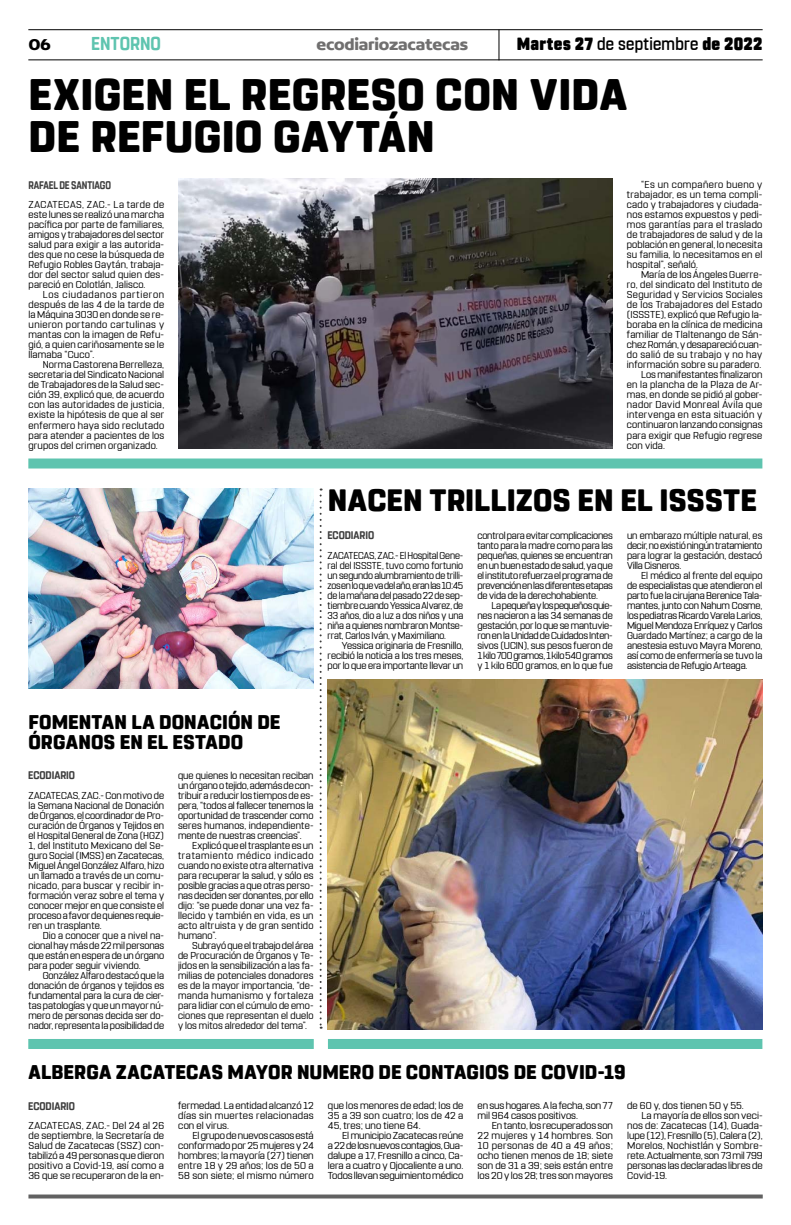
<style>
.page{position:relative;width:791px;height:1225px;background:#fff}
.page>*{position:absolute;margin:0;border:0;box-sizing:border-box;transform-origin:0 0}
.t1{font:800 44px/42px "Rohn Rounded";letter-spacing:.01em;color:#000}
.t2{font:800 30.8px "Rohn Rounded";letter-spacing:.005em;color:#000}
.t3{font:800 19.8px/20px "Rohn Rounded";letter-spacing:.01em;color:#000}
.t4{font:700 18.6px "Rohn Rounded";letter-spacing:-.005em;color:#5ec4af;scale:.91 1}
.t5{font:900 17.6px "Rohn Rounded";letter-spacing:.02em;color:#000;scale:.91 1}
.t6{font:700 16.9px "Concord";letter-spacing:-.01em;color:#706f6f}
.t7{font:700 16.9px "Concord";color:#000}
.t8{font:700 11px "Rohn Rounded";letter-spacing:-.01em;color:#3d3d3d;scale:.91 1}
.t9{font:700 11px "Rohn Rounded";letter-spacing:-.01em;color:#3d3d3d;scale:.83 1}
.t10{font:10px/10px "Rohn Rounded";letter-spacing:.01em;color:#000;text-align:justify}
.t11{font:10px "Rohn Rounded";letter-spacing:-.01em;color:#000}
.t12{font:10px "Rohn Rounded";letter-spacing:.035em;color:#000}
.t13{font:10px "Rohn Rounded";letter-spacing:.03em;color:#000}
.s1{font-weight:500}
</style>
<div class="page">
<svg style="left:28px;top:1194px;width:735px;height:4px;background:#757575"></svg>
<hr style="left:28px;top:29px;width:735px;height:1px;background:#000">
<hr style="left:28px;top:59px;width:735px;height:1px;background:#000">
<hr style="left:498px;top:30px;width:1px;height:30px;background:#000">
<div style="left:328px;top:1039px;width:434px;height:10px;background:#5ec4af"></div>
<div style="left:28px;top:458px;width:734px;height:10px;background:#5ec4af"></div>
<div style="left:28px;top:1039px;width:286px;height:10px;background:#5ec4af"></div>
<svg style="left:320px;top:488px;width:2px;height:540px"></svg>
<img style="left:178px;top:179px;width:435px;height:270px">
<img style="left:328px;top:679px;width:435px;height:351px">
<img style="left:28px;top:488px;width:286px;height:200px">
<h3 class="t7" style="left:28px;top:34px;width:24px">06</h3>
<h3 class="t4" style="left:91px;top:33px;width:78px">ENTORNO</h3>
<h3 class="t6" style="left:316px;top:34px;width:153px">ecodiariozacatecas</h3>
<h3 class="t5" style="left:517px;top:34px;width:271px">Martes 27 <span class="s1">de septiembre</span> de 2022</h3>
<h1 class="t1" style="left:29px;top:74px;width:600px">EXIGEN EL REGRESO CON VIDA<br>DE REFUGIO GAYTÁN</h1>
<p class="t9" style="left:28px;top:179px;width:101px">RAFAEL DE SANTIAGO</p>
<p class="t10" style="left:29px;top:200px;width:137px">ZACATECAS, ZAC.- La tarde de este lunes se realizó una marcha pacífica por parte de familiares, amigos y trabajadores del sector salud para exigir a las autorida&shy;des que no cese la búsqueda de Refugio Robles Gaytán, trabaja&shy;dor del sector salud quien des&shy;pareció en Colotlán, Jalisco.</p>
<p class="t10" style="left:29px;top:290px;width:137px;text-indent:14px">Los ciudadanos partieron después de las 4 de la tarde de la Máquina 3030 en donde se re&shy;unieron portando cartulinas y mantas con la imagen de Refu&shy;gió, a quien cariñosamente se le llamaba “Cuco”.</p>
<p class="t10" style="left:29px;top:360px;width:137px;text-indent:14px">Norma Castorena Berrelleza, secretaria del Sindicato Nacional de Trabajadores de la Salud sec&shy;ción 39, explicó que, de acuerdo con las autoridades de justicia, existe la hipótesis de que al ser enfermero haya sido reclutado para atender a pacientes de los grupos del crimen organizado.</p>
<p class="t10" style="left:627px;top:180px;width:137px;text-indent:14px">“Es un compañero bueno y trabajador, es un tema compli&shy;cado y trabajadores y ciudada&shy;nos estamos expuestos y pedi&shy;mos garantías para el traslado de trabajadores de salud y de la población en general, lo necesita su familia, lo necesitamos en el hospital”, señaló.</p>
<p class="t10" style="left:641px;top:270px;width:123px">María de los Ángeles Guerre-</p>
<p class="t10" style="left:627px;top:280px;width:137px">ro, del sindicato del Instituto de</p>
<p class="t10" style="left:627px;top:290px;width:137px">Seguridad y Servicios Sociales</p>
<p class="t12" style="left:627px;top:299px;width:137px">de los Trabajadores del Estado</p>
<p class="t10" style="left:627px;top:310px;width:137px">(ISSSTE), explicó que Refugio la-</p>
<p class="t10" style="left:627px;top:320px;width:137px">boraba en la clínica de medicina</p>
<p class="t10" style="left:627px;top:330px;width:137px">familiar de Tlaltenango de Sán-</p>
<p class="t11" style="left:627px;top:339px;width:137px">chez Román, y desapareció cuan-</p>
<p class="t12" style="left:627px;top:349px;width:137px">do salió de su trabajo y no hay</p>
<p class="t10" style="left:627px;top:360px;width:136px">información sobre su paradero.</p>
<p class="t10" style="left:641px;top:370px;width:123px">Los manifestantes finalizaron</p>
<p class="t10" style="left:627px;top:380px;width:137px">en la plancha de la Plaza de Ar-</p>
<p class="t10" style="left:627px;top:390px;width:137px">mas, en donde se pidió al gober-</p>
<p class="t12" style="left:627px;top:399px;width:137px">nador David Monreal Ávila que</p>
<p class="t13" style="left:627px;top:409px;width:137px">intervenga en esta situación y</p>
<p class="t10" style="left:627px;top:420px;width:137px">continuaron lanzando consignas</p>
<p class="t10" style="left:627px;top:430px;width:137px">para exigir que Refugio regrese</p>
<p class="t10" style="left:627px;top:440px;width:40px">con vida.</p>
<h2 class="t2" style="left:328px;top:482px;width:430px">NACEN TRILLIZOS EN EL ISSSTE</h2>
<p class="t8" style="left:327px;top:528px;width:53px">ECODIARIO</p>
<p class="t10" style="left:328px;top:550px;width:137px">ZACATECAS, ZAC.- El Hospital Gene&shy;ral del ISSSTE, tuvo como fortunio un segundo alumbramiento de trilli&shy;zos en lo que va del año, eran las 10:45 de la mañana del pasado 22 de sep&shy;tiembre cuando Yessica Alvarez, de 33 años, dio a luz a dos niños y una niña a quienes nombraron Montse&shy;rrat, Carlos Iván, y Maximiliano.</p>
<p class="t10" style="left:328px;top:640px;width:137px;text-indent:14px">Yessica originaria de Fresnillo, recibió la noticia a los tres meses, por lo que era importante llevar un</p>
<p class="t10" style="left:477px;top:530px;width:137px">control para evitar complicaciones tanto para la madre como para las pequeñas, quienes se encuentran en un buen estado de salud, ya que el instituto refuerza el programa de prevención en las diferentes etapas de vida de la derechohabiente.</p>
<p class="t10" style="left:477px;top:600px;width:137px;text-indent:14px">La pequeña y los pequeños quie&shy;nes nacieron a las 34 semanas de gestación, por lo que se mantuvie&shy;ron en la Unidad de Cuidados Inten&shy;sivos (UCIN), sus pesos fueron de 1 kilo 700 gramos, 1 kilo 540 gramos y 1 kilo 600 gramos, en lo que fue</p>
<p class="t10" style="left:627px;top:530px;width:137px">un embarazo múltiple natural, es decir, no existió ningún tratamiento para lograr la gestación, destacó Villa Cisneros.</p>
<p class="t10" style="left:627px;top:570px;width:137px;text-indent:14px">El médico al frente del equipo de especialistas que atendieron el parto fue la cirujana Berenice Tala&shy;mantes, junto con Nahum Cosme, los pediatras Ricardo Varela Larios, Miguel Mendoza Enríquez y Carlos Guardado Martínez; a cargo de la anestesia estuvo Mayra Moreno, así como de enfermería se tuvo la asistencia de Refugio Arteaga.</p>
<h3 class="t3" style="left:28px;top:712px;width:254px">FOMENTAN LA DONACIÓN DE<br>ÓRGANOS EN EL ESTADO</h3>
<p class="t8" style="left:28px;top:769px;width:53px">ECODIARIO</p>
<p class="t10" style="left:29px;top:790px;width:137px">ZACATECAS, ZAC.- Con motivo de la Semana Nacional de Donación de Órganos, el coordinador de Pro&shy;curación de Órganos y Tejidos en el Hospital General de Zona (HGZ)<br>1, del Instituto Mexicano del Se&shy;guro Social (IMSS) en Zacatecas, Miguel Ángel González Alfaro, hizo un llamado a través de un comu&shy;nicado, para buscar y recibir in&shy;formación veraz sobre el tema y conocer mejor en que consiste el proceso a favor de quienes requie&shy;ren un trasplante.</p>
<p class="t10" style="left:29px;top:930px;width:137px;text-indent:14px">Dio a conocer que a nivel na&shy;cional hay más de 22 mil personas que están en espera de un órgano para poder seguir viviendo.</p>
<p class="t10" style="left:29px;top:970px;width:137px;text-indent:14px">González Alfaro destacó que la donación de órganos y tejidos es fundamental para la cura de cier&shy;tas patologías y que un mayor nú&shy;mero de personas decida ser do&shy;nador, representa la posibilidad de</p>
<p class="t10" style="left:178px;top:770px;width:137px">que quienes lo necesitan reciban un órgano o tejido, además de con&shy;tribuir a reducir los tiempos de es&shy;pera, “todos al fallecer tenemos la oportunidad de trascender como seres humanos, independiente&shy;mente de nuestras creencias”.</p>
<p class="t10" style="left:178px;top:840px;width:137px;text-indent:14px">Explicó que el trasplante es un tratamiento médico indicado cuando no existe otra alternativa para recuperar la salud, y sólo es posible gracias a que otras perso&shy;nas deciden ser donantes, por ello dijo: “se puede donar una vez fa&shy;llecido y también en vida, es un acto altruista y de gran sentido humano”.</p>
<p class="t10" style="left:178px;top:940px;width:137px;text-indent:14px">Subrayó que el trabajo del área de Procuración de Órganos y Te&shy;jidos en la sensibilización a las fa&shy;milias de potenciales donadores es de la mayor importancia, “de&shy;manda humanismo y fortaleza para lidiar con el cúmulo de emo&shy;ciones que representan el duelo y los mitos alrededor del tema”.</p>
<h3 class="t3" style="left:28px;top:1062px;width:599px">ALBERGA ZACATECAS MAYOR NUMERO DE CONTAGIOS DE COVID-19</h3>
<p class="t8" style="left:28px;top:1099px;width:53px">ECODIARIO</p>
<p class="t10" style="left:29px;top:1120px;width:137px">ZACATECAS, ZAC.- Del 24 al 26 de septiembre, la Secretaría de Salud de Zacatecas (SSZ) con&shy;tabilizó a 49 personas que dieron positivo a Covid-19, así como a 36 que se recuperaron de la en-</p>
<p class="t10" style="left:178px;top:1100px;width:137px">fermedad. La entidad alcanzó 12 días sin muertes relacionadas con el virus.</p>
<p class="t10" style="left:178px;top:1130px;width:137px;text-indent:14px">El grupo de nuevos casos está conformado por 25 mujeres y 24 hombres; la mayoría (27) tienen entre 18 y 29 años; los de 50 a 58 son siete; el mismo número</p>
<p class="t10" style="left:328px;top:1100px;width:137px">que los menores de edad; los de 35 a 39 son cuatro; los de 42 a 45, tres; uno tiene 64.</p>
<p class="t10" style="left:328px;top:1130px;width:137px;text-indent:14px">El municipio Zacatecas reúne a 22 de los nuevos contagios, Gua&shy;dalupe a 17, Fresnillo a cinco, Ca&shy;lera a cuatro y Ojocaliente a uno.<br>Todos llevan seguimiento médico</p>
<p class="t10" style="left:477px;top:1100px;width:137px">en sus hogares. A la fecha, son 77 mil 964 casos positivos.</p>
<p class="t10" style="left:477px;top:1120px;width:137px;text-indent:14px">En tanto, los recuperados son 22 mujeres y 14 hombres. Son 10 personas de 40 a 49 años; ocho tienen menos de 18; siete son de 31 a 39; seis están entre los 20 y los 28; tres son mayores</p>
<p class="t10" style="left:627px;top:1100px;width:118px">de 60 y, dos tienen 50 y 55.</p>
<p class="t10" style="left:641px;top:1110px;width:123px">La mayoría de ellos son veci-</p>
<p class="t10" style="left:627px;top:1120px;width:137px">nos de: Zacatecas (14), Guada-</p>
<p class="t11" style="left:627px;top:1129px;width:137px">lupe (12), Fresnillo (5), Calera (2),</p>
<p class="t10" style="left:627px;top:1140px;width:137px">Morelos, Nochistlán y Sombre-</p>
<p class="t11" style="left:627px;top:1149px;width:137px">rete. Actualmente, son 73 mil 799</p>
<p class="t11" style="left:627px;top:1159px;width:137px">personas las declaradas libres de</p>
<p class="t10" style="left:627px;top:1170px;width:41px">Covid-19.</p>
</div>
